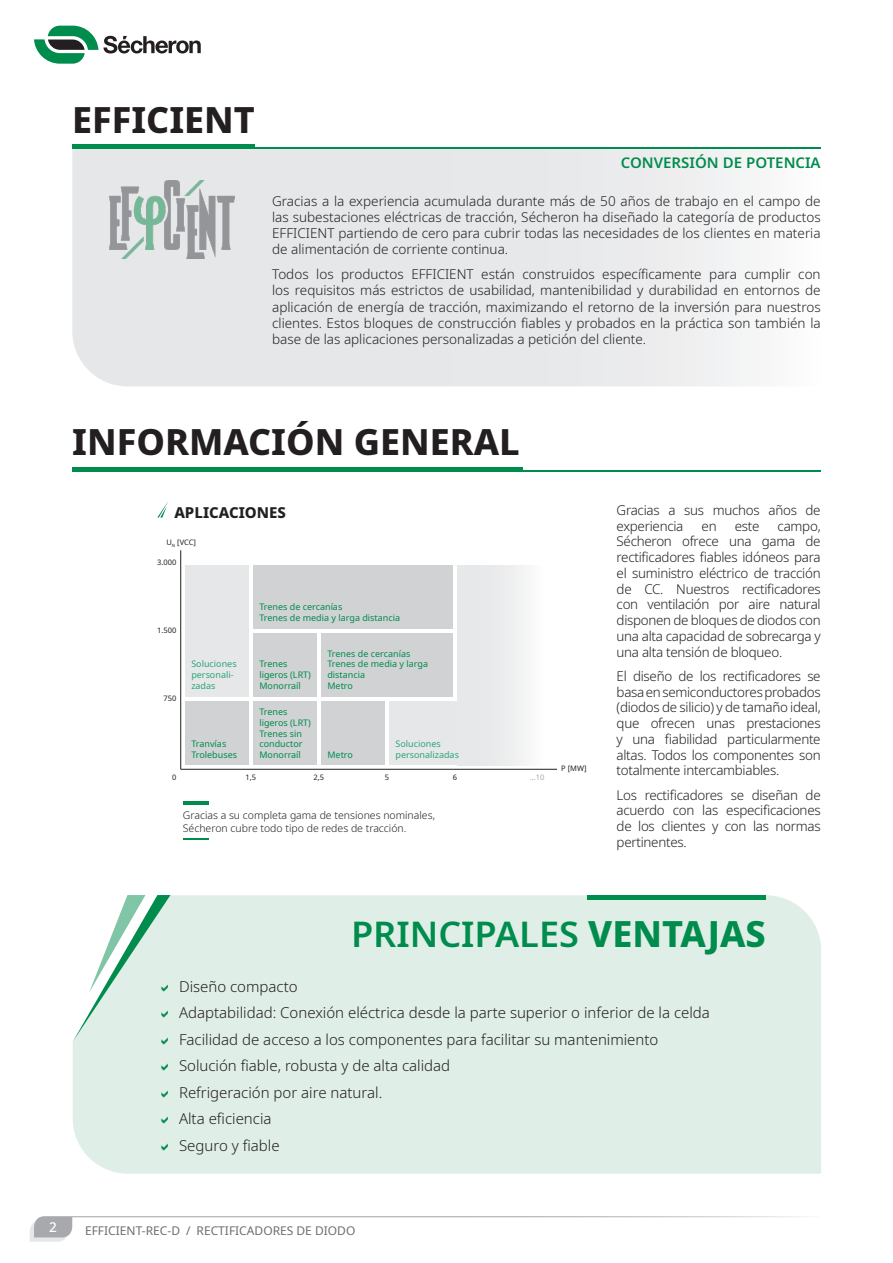
<style>
.page{position:relative;width:893px;height:1263px;background:#fff}
.page>*{position:absolute;margin:0;border:0;box-sizing:border-box;transform-origin:0 0}
.Title_H1{font:800 36px "Noto Sans";color:#231f20}
.Benefits_Title{font:600 36px "Noto Sans";color:#008c4d}
.t1{font:300 15px "Noto Sans";color:#231f20}
.Title_H2{font:600 15px "Noto Sans";color:#008c4d}
.Title_H3{font:800 15px "Noto Sans";color:#231f20}
.t2{font:300 13.5px/15.8px "Noto Sans";letter-spacing:-.02em;color:#231f20;text-align:justify}
.t3{font:500 13.5px "Noto Sans";color:#fff}
.t4{font:12px "Noto Sans";color:#6c6d70}
.Legend_or_Note{font:300 10.5px "Noto Sans";color:#231f20}
.t5{font:9px/10.8px "Noto Sans";color:#008c4d}
.t6{font:9px/10.8px "Noto Sans";color:#2ea577}
.t7{font:7.5px "Noto Sans";color:#231f20}
.t8{font:7.5px "Noto Sans";color:#a8a9ad}
.s1{font-weight:800}
</style>
<div class="page">
<svg style="left:34px;top:26px;width:167px;height:38px"></svg>
<svg style="left:30px;top:1216px;width:776px;height:26px"></svg>
<svg style="left:72px;top:149px;width:679px;height:237px;background:#e8e9ea"></svg>
<hr style="left:72px;top:148px;width:749px;height:1px;background:#008c4d">
<hr style="left:72px;top:145px;width:183px;height:4px;background:#008c4d">
<img style="left:110px;top:180px;width:125px;height:79px">
<hr style="left:72px;top:470px;width:749px;height:1px;background:#008c4d">
<hr style="left:72px;top:467px;width:451px;height:4px;background:#008c4d">
<svg style="left:157px;top:501px;width:11px;height:16px"></svg>
<hr style="left:180px;top:550px;width:1px;height:219px;background:#231f20">
<hr style="left:181px;top:769px;width:376px;height:1px;background:#231f20">
<div style="left:185px;top:701px;width:64px;height:64px;background:#d1d2d4"></div>
<div style="left:253px;top:701px;width:64px;height:64px;background:#d1d2d4"></div>
<div style="left:321px;top:701px;width:64px;height:64px;background:#d1d2d4"></div>
<div style="left:389px;top:701px;width:68px;height:64px;background:#e6e7e9"></div>
<div style="left:185px;top:565px;width:64px;height:132px;background:#e6e7e9"></div>
<div style="left:457px;top:565px;width:85px;height:200px;background:linear-gradient(to right,#e2e4e5,#f8f8f8)"></div>
<div style="left:253px;top:633px;width:64px;height:64px;background:#d1d2d4"></div>
<div style="left:321px;top:633px;width:132px;height:64px;background:#d1d2d4"></div>
<div style="left:253px;top:565px;width:200px;height:64px;background:#d1d2d4"></div>
<hr style="left:183px;top:801px;width:25px;height:4px;background:#008c4d">
<svg style="left:183px;top:839px;width:25px;height:1px"></svg>
<div style="left:73px;top:895px;width:748px;height:279px;background:#dfeee6"></div>
<hr style="left:587px;top:895px;width:179px;height:4px;background:#008c4d">
<svg style="left:73px;top:895px;width:98px;height:149px"></svg>
<svg style="left:161px;top:1064px;width:7px;height:7px"></svg>
<svg style="left:161px;top:1090px;width:7px;height:7px"></svg>
<svg style="left:161px;top:1117px;width:7px;height:7px"></svg>
<svg style="left:161px;top:1143px;width:7px;height:7px"></svg>
<p class="Title_H1" style="left:72px;top:93px;width:184px">EFFICIENT</p>
<p class="Title_H2" style="left:621px;top:152px;width:201px">CONVERSIÓN DE POTENCIA</p>
<p class="t2" style="left:272px;top:193px;width:550px;line-height:16.2px">Gracias a la experiencia acumulada durante más de 50 años de trabajo en el campo de las subestaciones eléctricas de tracción, Sécheron ha diseñado la categoría de productos EFFICIENT partiendo de cero para cubrir todas las necesidades de los clientes en materia de alimentación de corriente continua.</p>
<p class="t2" style="left:272px;top:266px;width:550px;line-height:16.2px">Todos los productos EFFICIENT están construidos específicamente para cumplir con los requisitos más estrictos de usabilidad, mantenibilidad y durabilidad en entornos de aplicación de energía de tracción, maximizando el retorno de la inversión para nuestros clientes. Estos bloques de construcción fiables y probados en la práctica son también la base de las aplicaciones personalizadas a petición del cliente.</p>
<p class="Title_H1" style="left:72px;top:416px;width:449px">INFORMACIÓN GENERAL</p>
<p class="Title_H3" style="left:174px;top:501px;width:113px">APLICACIONES</p>
<p class="t7" style="left:166px;top:537px;width:31px">U<sub>N</sub> [VCC]</p>
<p class="t7" style="left:157px;top:557px;width:21px">3.000</p>
<p class="t7" style="left:157px;top:625px;width:21px">1.500</p>
<p class="t7" style="left:164px;top:693px;width:14px">750</p>
<p class="t6" style="left:191px;top:659px;width:47px">Soluciones personali&shy;zadas</p>
<p class="t5" style="left:259px;top:601px;width:142px">Trenes de cercanías<br>Trenes de media y larga distancia</p>
<p class="t5" style="left:259px;top:659px;width:53px">Trenes ligeros (LRT)<br>Monorraíl</p>
<p class="t5" style="left:327px;top:648px;width:102px">Trenes de cercanías<br>Trenes de media y larga distancia<br>Metro</p>
<p class="t5" style="left:259px;top:706px;width:53px">Trenes ligeros (LRT)<br>Trenes sin conductor<br>Monorraíl</p>
<p class="t5" style="left:191px;top:739px;width:47px">Tranvías<br>Trolebuses</p>
<p class="t6" style="left:395px;top:739px;width:65px">Soluciones personalizadas</p>
<p class="t5" style="left:327px;top:750px;width:27px">Metro</p>
<p class="t7" style="left:172px;top:772px;width:6px">0</p>
<p class="t7" style="left:246px;top:772px;width:12px">1,5</p>
<p class="t7" style="left:314px;top:772px;width:12px">2,5</p>
<p class="t7" style="left:385px;top:772px;width:6px">5</p>
<p class="t7" style="left:453px;top:772px;width:6px">6</p>
<p class="t8" style="left:530px;top:772px;width:16px">...10</p>
<p class="Legend_or_Note" style="left:183px;top:808px;width:254px">Gracias a su completa gama de tensiones nominales,</p>
<p class="Legend_or_Note" style="left:183px;top:820px;width:225px">Sécheron cubre todo tipo de redes de tracción.</p>
<p class="t7" style="left:561px;top:763px;width:27px">P [MW]</p>
<p class="t2" style="left:617px;top:502px;width:206px">Gracias a sus muchos años de experiencia</p>
<p class="t2" style="left:702px;top:518px;width:17px">en</p>
<p class="t2" style="left:735px;top:518px;width:26px">este</p>
<p class="t2" style="left:617px;top:518px;width:206px;text-indent:161px">campo, Sécheron ofrece una gama de rectificadores fiables idóneos para el suministro eléctrico de tracción de CC. Nuestros rectificadores con ventilación por aire natural disponen de bloques de diodos con una alta capacidad de sobrecarga y una alta tensión de bloqueo.</p>
<p class="t2" style="left:617px;top:668px;width:206px">El diseño de los rectificadores se basa en semiconductores probados (diodos de silicio) y de tamaño ideal, que ofrecen unas prestaciones y una fiabilidad particularmente altas. Todos los componentes son totalmente intercambiables.</p>
<p class="t2" style="left:617px;top:787px;width:206px">Los rectificadores se diseñan de acuerdo con las especificaciones de los clientes y con las normas pertinentes.</p>
<p class="Benefits_Title" style="left:351px;top:909px;width:416px">PRINCIPALES <span class="s1">VENTAJAS</span></p>
<p class="t1" style="left:179px;top:976px;width:120px">Diseño compacto</p>
<p class="t1" style="left:179px;top:1002px;width:532px">Adaptabilidad: Conexión eléctrica desde la parte superior o inferior de la celda</p>
<p class="t1" style="left:179px;top:1029px;width:481px">Facilidad de acceso a los componentes para facilitar su mantenimiento</p>
<p class="t1" style="left:179px;top:1055px;width:273px">Solución fiable, robusta y de alta calidad</p>
<p class="t1" style="left:179px;top:1082px;width:205px">Refrigeración por aire natural.</p>
<p class="t1" style="left:179px;top:1108px;width:94px">Alta eficiencia</p>
<p class="t1" style="left:179px;top:1135px;width:102px">Seguro y fiable</p>
<p class="t3" style="left:49px;top:1217px;width:9px">2</p>
<p class="t4" style="left:85px;top:1222px;width:126px">EFFICIENT-REC-D / Rectific</p>
<p class="t4" style="left:247px;top:1222px;width:110px">adores de diodo</p>
</div>
